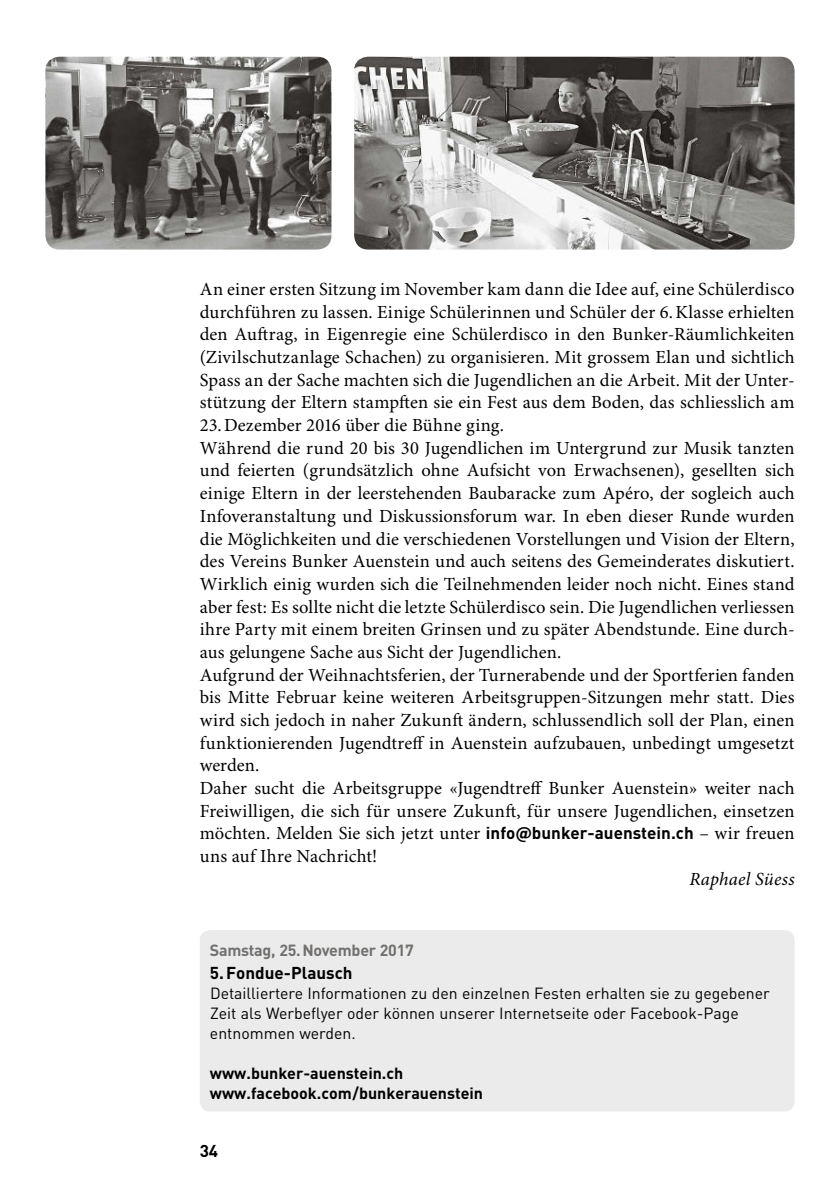
<style>
.page{position:relative;width:840px;height:1191px;background:#fff}
.page>*{position:absolute;margin:0;border:0;box-sizing:border-box;transform-origin:0 0}
.t1{font:18.4px/22.6px "Minion Pro";letter-spacing:.005em;color:#000}
.t2{font:italic 18.4px "Minion Pro";letter-spacing:.015em;color:#000}
.t3{font:700 17px "DIN";color:#000}
.t4{font:16px/20px "DIN";color:#000}
.t5{font:700 16px/20px "DIN";color:#000}
.t6{font:700 16px "DIN";letter-spacing:-.015em;color:#71706e}
.s1{font-family:"DIN";font-weight:700;font-size:17px}
.s2{font-family:"DIN Pro";font-weight:700;font-size:17px}
</style>
<div class="page">
<div style="left:200px;top:930px;width:594px;height:181px;background:#ebebeb;border-radius:10px"></div>
<img style="left:354px;top:57px;width:440px;height:192px">
<img style="left:45px;top:57px;width:286px;height:192px">
<p class="t1" style="left:200px;top:278px;width:596px">An einer ersten Sitzung im November kam dann die Idee auf, eine Schülerdisco durchführen zu lassen. Einige Schülerinnen und Schüler der 6.Klasse erhielten den Auftrag, in Eigenregie eine Schülerdisco in den Bunker-Räumlichkeiten (Zivilschutzanlage Schachen) zu organisieren. Mit grossem Elan und sichtlich Spass an der Sache machten sich die Jugendlichen an die Arbeit. Mit der Unter&shy;stützung der Eltern stampften sie ein Fest aus dem Boden, das schliesslich am 23.Dezember 2016 über die Bühne ging.<br>Während die rund 20 bis 30 Jugendlichen im Untergrund zur Musik tanzten und feierten (grundsätzlich ohne Aufsicht von Erwachsenen), gesellten sich einige Eltern in der leerstehenden Baubaracke zum Apéro, der sogleich auch Infoveranstaltung und Diskussionsforum war. In eben dieser Runde wurden die Möglichkeiten und die verschiedenen Vorstellungen und Vision der Eltern, des Vereins Bunker Auenstein und auch seitens des Gemeinderates diskutiert.<br>Wirklich einig wurden sich die Teilnehmenden leider noch nicht. Eines stand aber fest: Es sollte nicht die letzte Schülerdisco sein. Die Jugendlichen verliessen ihre Party mit einem breiten Grinsen und zu später Abendstunde. Eine durch&shy;aus gelungene Sache aus Sicht der Jugendlichen.<br>Aufgrund der Weihnachtsferien, der Turnerabende und der Sportferien fanden bis Mitte Februar keine weiteren Arbeitsgruppen-Sitzungen mehr statt. Dies wird sich jedoch in naher Zukunft ändern, schlussendlich soll der Plan, einen funktionierenden Jugendtreff in Auenstein aufzubauen, unbedingt umgesetzt werden.<br>Daher sucht die Arbeitsgruppe «Jugendtreff Bunker Auenstein» weiter nach Freiwilligen, die sich für unsere Zukunft, für unsere Jugendlichen, einsetzen möchten. Melden Sie sich jetzt unter <span class="s1">info</span><span class="s2">@</span><span class="s1">bunker-auenstein.ch</span> – wir freuen uns auf Ihre Nachricht!</p>
<p class="t2" style="left:689px;top:868px;width:107px">Raphael Süess</p>
<p class="t6" style="left:210px;top:940px;width:205px">Samstag, 25.November 2017</p>
<p class="t3" style="left:210px;top:961px;width:144px">5.Fondue-Plausch</p>
<p class="t4" style="left:210px;top:982px;width:561px">Detailliertere Informationen zu den einzelnen Festen erhalten sie zu gegebener<br>Zeit als Werbeflyer oder können unserer Internetseite oder Facebook-Page entnommen werden.</p>
<p class="t5" style="left:210px;top:1062px;width:274px">www.bunker-auenstein.ch www.facebook.com/bunkerauenstein</p>
<p class="t3" style="left:200px;top:1139px;width:20px">34</p>
</div>
